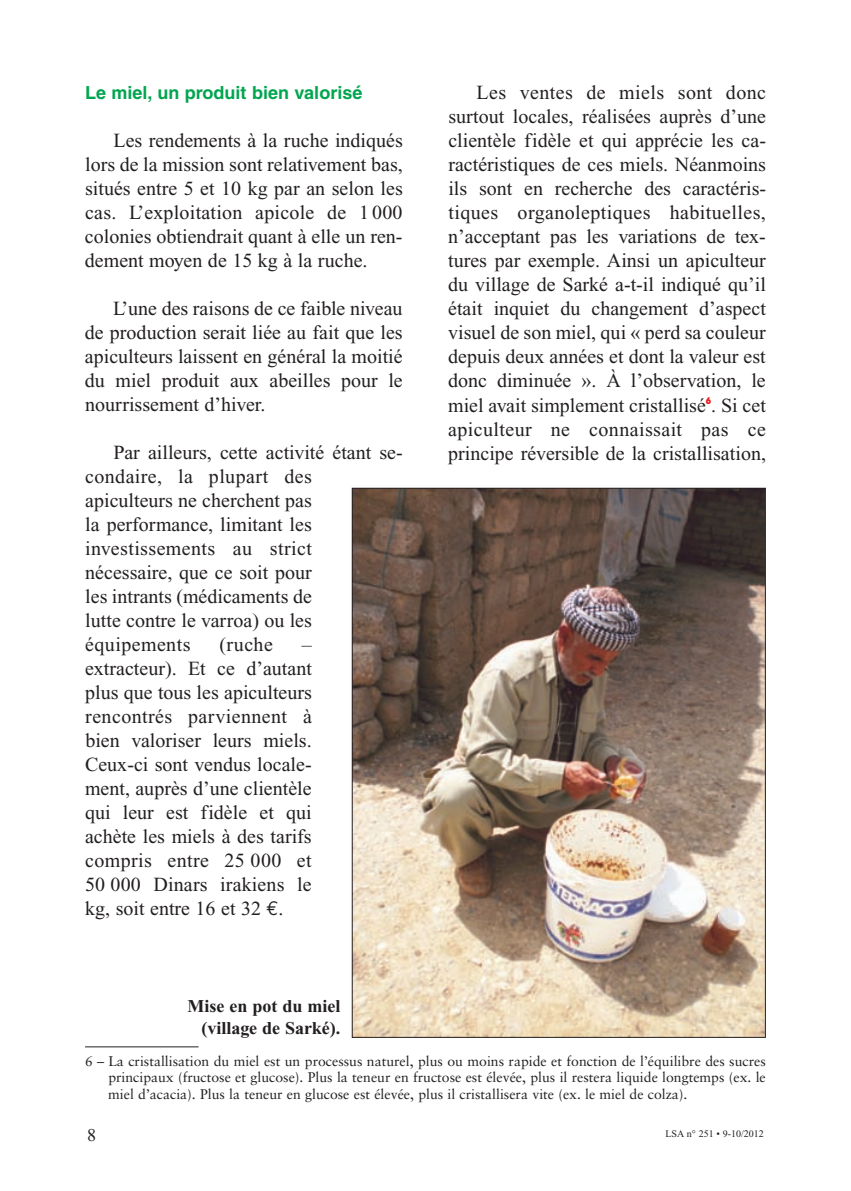
<style>
.page{position:relative;width:851px;height:1191px;background:#fff}
.page>*{position:absolute;margin:0;border:0;box-sizing:border-box;transform-origin:0 0}
.t1{font:20px/24px "Times New Roman";color:#231f20;text-align:justify}
.t2{font:700 18px/21.6px "Times New Roman";color:#231f20;text-align:right}
.t3{font:700 18px "Helvetica";color:#00a54f}
.t4{font:18px "Times New Roman";color:#231f20}
.t5{font:14px/16.8px "Sabon";color:#231f20;text-align:justify}
.t6{font:10px "Times New Roman";color:#231f20}
.s1{font-family:"Euro Mono"}
</style>
<div class="page">
<img style="left:352px;top:490px;width:412px;height:548px">
<hr style="left:85px;top:1046px;width:113px;height:1px;background:#231f20">
<p class="t3" style="left:85px;top:86px;width:279px">Le miel, un produit bien valorisé</p>
<p class="t1" style="left:85px;top:130px;width:319px;text-indent:29px">Les rendements à la ruche indiqués lors de la mission sont relativement bas, situés entre 5 et 10 kg par an selon les cas. L’exploitation apicole de 1 000 colonies obtiendrait quant à elle un ren&shy;dement moyen de 15 kg à la ruche.</p>
<p class="t1" style="left:85px;top:298px;width:319px;text-indent:28px">L’une des raisons de ce faible niveau de production serait liée au fait que les apiculteurs laissent en général la moitié du miel produit aux abeilles pour le nourrissement d’hiver.</p>
<p class="t1" style="left:85px;top:442px;width:319px;text-align:left;text-indent:28px">Par ailleurs, cette activité étant se - condaire, la plupart des apiculteurs ne cherchent pas<br>la performance, limitant les investissements au strict nécessaire, que ce soit pour<br>les intrants (médicaments de<br>lutte contre le varroa) ou les équipements</p>
<p class="t1" style="left:219px;top:634px;width:55px">(ruche</p>
<p class="t1" style="left:85px;top:634px;width:228px;text-indent:217px">– extracteur). Et ce d’autant plus que tous les apiculteurs rencontrés parviennent à bien valoriser leurs miels.<br>Ceux-ci sont vendus locale&shy;ment, auprès d’une clientèle qui leur est fidèle et qui achète les miels à des ta rifs compris entre 25 000 et 50 000 Dinars irakiens le kg, soit entre 16 et 32 <span class="s1">€</span>.</p>
<p class="t1" style="left:448px;top:82px;width:319px;text-indent:29px">Les ventes de miels sont donc surtout locales, réalisées auprès d’une clientèle fidèle et qui apprécie les ca - ractéristiques de ces miels. Néanmoins ils sont en recherche des caractéris&shy;tiques organoleptiques habituelles, n’acceptant pas les variations de tex&shy;tures par exemple. Ainsi un apiculteur du village de Sarké a-t-il indiqué qu’il était in quiet du changement d’aspect visuel de son miel, qui « perd sa couleur depuis deux années et dont la valeur est donc dimi nuée ». À l’observation, le miel avait simplement cristallisé<sup>6</sup>. Si cet apiculteur ne connaissait pas ce principe réversible de la cristallisation,</p>
<p class="t2" style="left:187px;top:997px;width:154px">Mise en pot du miel (village de Sarké).</p>
<p class="t5" style="left:108px;top:1053px;width:659px;text-indent:-23px">6 – La cristallisation du miel est un processus naturel, plus ou moins rapide et fonction de l’équilibre des sucres principaux (fructose et glucose). Plus la teneur en fructose est élevée, plus il restera liquide longtemps (ex. le miel d’acacia). Plus la teneur en glucose est élevée, plus il cristallisera vite (ex. le miel de colza).</p>
<p class="t4" style="left:87px;top:1129px;width:10px">8</p>
<p class="t6" style="left:665px;top:1129px;width:100px">LSA n° 251 • 9-10/2012</p>
</div>
